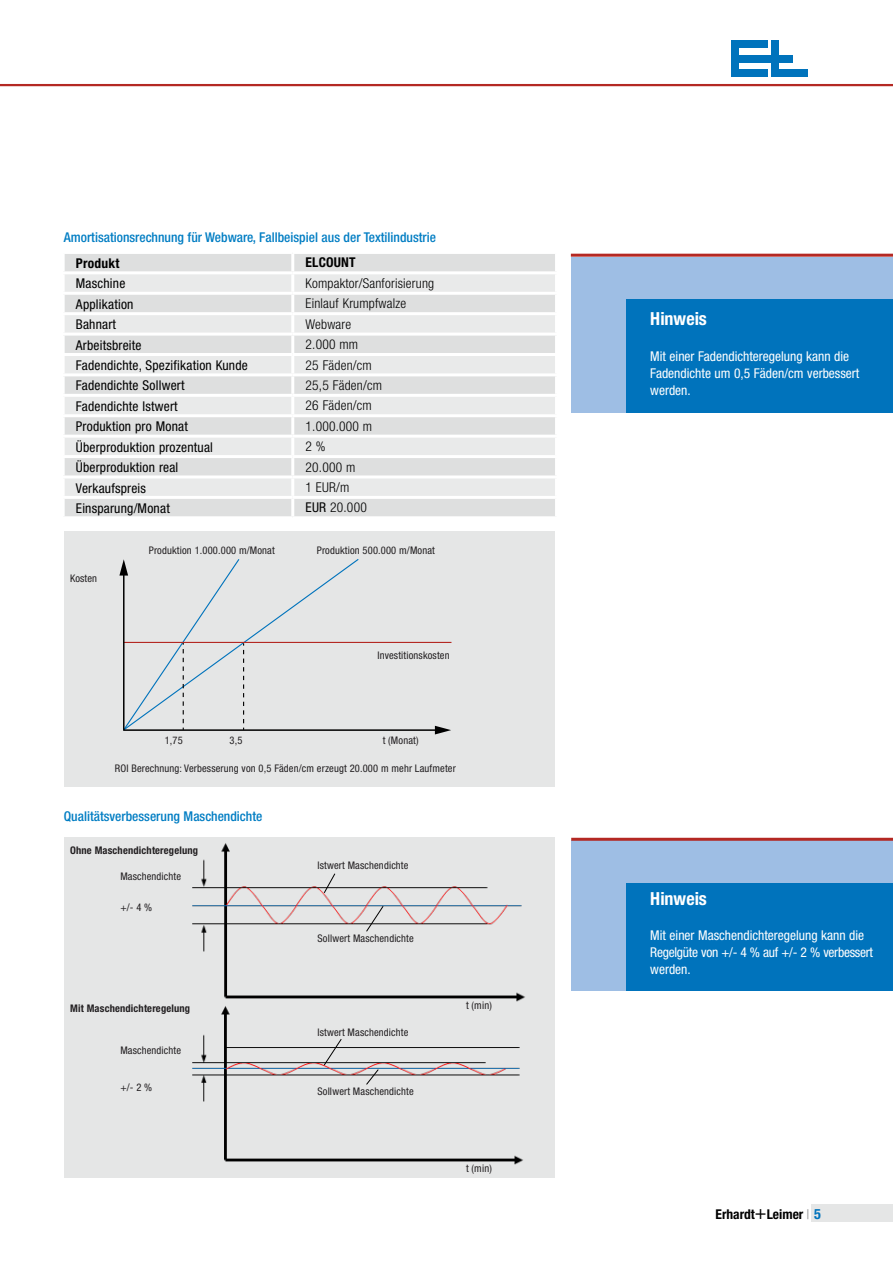
<style>
.page{position:relative;width:893px;height:1263px;background:#fff}
.page>*{position:absolute;margin:0;border:0;box-sizing:border-box;transform-origin:0 0}
.t1{font:700 condensed 18px "Helvetica Neue";color:#fff}
.t2{font:condensed 13.5px "Helvetica Neue";letter-spacing:.015em;color:#000}
.t3{font:condensed 13.5px/17px "Helvetica Neue";color:#fff}
.t4{font:300 condensed 13.5px "Helvetica Neue";letter-spacing:.015em;color:#000}
.t5{font:500 condensed 13.5px "Helvetica Neue";color:#007dc3}
.t6{font:700 condensed 13.5px "Helvetica Neue";letter-spacing:.015em;color:#000}
.t7{font:condensed 10.5px "Helvetica Neue";letter-spacing:.015em;color:#221f21}
.t8{font:700 condensed 10.5px "Helvetica Neue";letter-spacing:.015em;color:#221f21}
.s1{font-weight:400}
.s2{font-weight:400;font-size:19.5px}
.s3{font-weight:400;color:#969798}
.s4{font-size:14.25px;color:#0073bc}
</style>
<div class="page">
<div style="left:731px;top:40px;width:8px;height:37px;background:#0073bc"></div>
<div style="left:771px;top:40px;width:8px;height:37px;background:#0073bc"></div>
<div style="left:731px;top:40px;width:37px;height:8px;background:#0073bc"></div>
<div style="left:731px;top:69px;width:37px;height:8px;background:#0073bc"></div>
<div style="left:771px;top:69px;width:37px;height:8px;background:#0073bc"></div>
<div style="left:731px;top:55px;width:62px;height:7px;background:#0073bc"></div>
<div style="left:811px;top:1204px;width:82px;height:17px;background:#e5e6e6"></div>
<div style="left:64px;top:838px;width:490px;height:340px;background:#e5e6e6"></div>
<hr style="left:0;top:84px;width:893px;height:2px;background:#b42823">
<div style="left:571px;top:841px;width:322px;height:150px;background:#9ebee4"></div>
<div style="left:626px;top:883px;width:267px;height:108px;background:#0073bc"></div>
<hr style="left:571px;top:838px;width:322px;height:3px;background:#b42823">
<div style="left:64px;top:532px;width:490px;height:255px;background:#e5e6e6"></div>
<div style="left:571px;top:257px;width:322px;height:155px;background:#9ebee4"></div>
<div style="left:626px;top:299px;width:267px;height:113px;background:#0073bc"></div>
<hr style="left:571px;top:254px;width:322px;height:3px;background:#b42823">
<img style="left:192px;top:837px;width:341px;height:161px">
<img style="left:192px;top:998px;width:332px;height:167px">
<svg style="left:323px;top:873px;width:13px;height:21px"></svg>
<svg style="left:365px;top:905px;width:19px;height:27px"></svg>
<svg style="left:323px;top:1038px;width:19px;height:28px"></svg>
<svg style="left:365px;top:1068px;width:14px;height:17px"></svg>
<hr style="left:124px;top:642px;width:327px;height:1px;background:#b42823">
<hr style="left:123px;top:729px;width:315px;height:2px;background:#000">
<svg style="left:435px;top:726px;width:16px;height:8px"></svg>
<svg style="left:119px;top:559px;width:241px;height:172px"></svg>
<div style="left:65px;top:254px;width:490px;height:262px;background:#dedfdf"></div>
<svg style="left:65px;top:274px;width:490px;height:222px;background:#e4e5e5"></svg>
<hr style="left:291px;top:254px;width:3px;height:17px;background:#fff">
<hr style="left:62px;top:271px;width:231px;height:3px;background:#fff">
<hr style="left:293px;top:271px;width:265px;height:3px;background:#fff">
<hr style="left:291px;top:274px;width:3px;height:18px;background:#fff">
<hr style="left:62px;top:292px;width:231px;height:3px;background:#fff">
<hr style="left:293px;top:292px;width:265px;height:3px;background:#fff">
<hr style="left:291px;top:295px;width:3px;height:17px;background:#fff">
<hr style="left:62px;top:312px;width:231px;height:3px;background:#fff">
<hr style="left:293px;top:312px;width:265px;height:3px;background:#fff">
<hr style="left:291px;top:315px;width:3px;height:18px;background:#fff">
<hr style="left:62px;top:333px;width:231px;height:3px;background:#fff">
<hr style="left:293px;top:333px;width:265px;height:3px;background:#fff">
<hr style="left:291px;top:336px;width:3px;height:17px;background:#fff">
<hr style="left:62px;top:353px;width:231px;height:3px;background:#fff">
<hr style="left:293px;top:353px;width:265px;height:3px;background:#fff">
<hr style="left:291px;top:356px;width:3px;height:17px;background:#fff">
<hr style="left:62px;top:373px;width:231px;height:3px;background:#fff">
<hr style="left:293px;top:373px;width:265px;height:3px;background:#fff">
<hr style="left:291px;top:376px;width:3px;height:18px;background:#fff">
<hr style="left:62px;top:394px;width:231px;height:3px;background:#fff">
<hr style="left:293px;top:394px;width:265px;height:3px;background:#fff">
<hr style="left:291px;top:397px;width:3px;height:17px;background:#fff">
<hr style="left:62px;top:414px;width:231px;height:3px;background:#fff">
<hr style="left:293px;top:414px;width:265px;height:3px;background:#fff">
<hr style="left:291px;top:417px;width:3px;height:18px;background:#fff">
<hr style="left:62px;top:435px;width:231px;height:3px;background:#fff">
<hr style="left:293px;top:435px;width:265px;height:3px;background:#fff">
<hr style="left:291px;top:438px;width:3px;height:17px;background:#fff">
<hr style="left:62px;top:455px;width:231px;height:3px;background:#fff">
<hr style="left:293px;top:455px;width:265px;height:3px;background:#fff">
<hr style="left:291px;top:458px;width:3px;height:17px;background:#fff">
<hr style="left:62px;top:475px;width:231px;height:3px;background:#fff">
<hr style="left:293px;top:475px;width:265px;height:3px;background:#fff">
<hr style="left:291px;top:478px;width:3px;height:18px;background:#fff">
<hr style="left:62px;top:496px;width:231px;height:3px;background:#fff">
<hr style="left:293px;top:496px;width:265px;height:3px;background:#fff">
<hr style="left:291px;top:499px;width:3px;height:17px;background:#fff">
<p class="t5" style="left:64px;top:230px;width:374px">Amortisationsrechnung für Webware, Fallbeispiel aus der Textilindustrie</p>
<p class="t6" style="left:76px;top:255px;width:45px">Produkt</p>
<p class="t6" style="left:306px;top:254px;width:52px">ELCOUNT</p>
<p class="t2" style="left:76px;top:276px;width:51px">Maschine</p>
<p class="t4" style="left:306px;top:275px;width:130px">Kompaktor/Sanforisierung</p>
<p class="t2" style="left:76px;top:296px;width:59px">Applikation</p>
<p class="t4" style="left:306px;top:296px;width:102px">Einlauf Krumpfwalze</p>
<p class="t2" style="left:76px;top:317px;width:42px">Bahnart</p>
<p class="t4" style="left:306px;top:316px;width:47px">Webware</p>
<p class="t2" style="left:76px;top:337px;width:67px">Arbeitsbreite</p>
<p class="t4" style="left:306px;top:337px;width:54px">2.000 mm</p>
<p class="t2" style="left:76px;top:357px;width:173px">Fadendichte, Spezifikation Kunde</p>
<p class="t4" style="left:306px;top:357px;width:68px">25 Fäden/cm</p>
<p class="t2" style="left:76px;top:378px;width:110px">Fadendichte Sollwert</p>
<p class="t4" style="left:306px;top:377px;width:78px">25,5 Fäden/cm</p>
<p class="t2" style="left:76px;top:398px;width:103px">Fadendichte Istwert</p>
<p class="t4" style="left:306px;top:398px;width:68px">26 Fäden/cm</p>
<p class="t2" style="left:76px;top:419px;width:114px">Produktion pro Monat</p>
<p class="t4" style="left:306px;top:418px;width:68px">1.000.000 m</p>
<p class="t2" style="left:76px;top:439px;width:139px">Überproduktion prozentual</p>
<p class="t4" style="left:306px;top:439px;width:22px">2 %</p>
<p class="t2" style="left:76px;top:459px;width:104px">Überproduktion real</p>
<p class="t4" style="left:306px;top:459px;width:51px">20.000 m</p>
<p class="t2" style="left:76px;top:480px;width:72px">Verkaufspreis</p>
<p class="t4" style="left:306px;top:479px;width:45px">1 EUR/m</p>
<p class="t2" style="left:76px;top:500px;width:95px">Einsparung/Monat</p>
<p class="t4" style="left:306px;top:500px;width:63px"><span class="s1">EUR</span> 20.000</p>
<p class="t7" style="left:70px;top:573px;width:29px">Kosten</p>
<p class="t7" style="left:149px;top:544px;width:128px">Produktion 1.000.000 m/Monat</p>
<p class="t7" style="left:317px;top:544px;width:120px">Produktion 500.000 m/Monat</p>
<p class="t7" style="left:377px;top:649px;width:74px">Investitionskosten</p>
<p class="t7" style="left:165px;top:734px;width:20px">1,75</p>
<p class="t7" style="left:230px;top:734px;width:14px">3,5</p>
<p class="t7" style="left:383px;top:734px;width:37px">t (Monat)</p>
<p class="t7" style="left:115px;top:762px;width:343px">ROI Berechnung: Verbesserung von 0,5 Fäden/cm erzeugt 20.000 m mehr Laufmeter</p>
<p class="t5" style="left:64px;top:808px;width:200px">Qualitätsverbesserung Maschendichte</p>
<p class="t8" style="left:70px;top:844px;width:129px">Ohne Maschendichteregelung</p>
<p class="t7" style="left:120px;top:870px;width:62px">Maschendichte</p>
<p class="t7" style="left:120px;top:901px;width:33px">+/- 4 %</p>
<p class="t7" style="left:317px;top:860px;width:93px">Istwert Maschendichte</p>
<p class="t7" style="left:317px;top:932px;width:98px">Sollwert Maschendichte</p>
<p class="t8" style="left:70px;top:1002px;width:121px">Mit Maschendichteregelung</p>
<p class="t7" style="left:120px;top:1045px;width:62px">Maschendichte</p>
<p class="t7" style="left:120px;top:1081px;width:33px">+/- 2 %</p>
<p class="t7" style="left:317px;top:1026px;width:93px">Istwert Maschendichte</p>
<p class="t7" style="left:317px;top:1085px;width:98px">Sollwert Maschendichte</p>
<p class="t7" style="left:466px;top:999px;width:27px">t (min)</p>
<p class="t7" style="left:466px;top:1162px;width:27px">t (min)</p>
<h1 class="t1" style="left:650px;top:308px;width:58px">Hinweis</h1>
<p class="t3" style="left:650px;top:348px;width:211px">Mit einer Fadendichteregelung kann die<br>Fadendichte um 0,5 Fäden/cm verbessert werden.</p>
<h1 class="t1" style="left:650px;top:887px;width:58px">Hinweis</h1>
<p class="t3" style="left:650px;top:926px;width:224px">Mit einer Maschendichteregelung kann die<br>Regelgüte von +/- 4 % auf +/- 2 % verbessert werden.</p>
<p class="t6" style="left:715px;top:1206px;width:107px">Erhardt<span class="s2">+</span>Leimer <span class="s3">|</span> <span class="s4">5</span></p>
</div>
